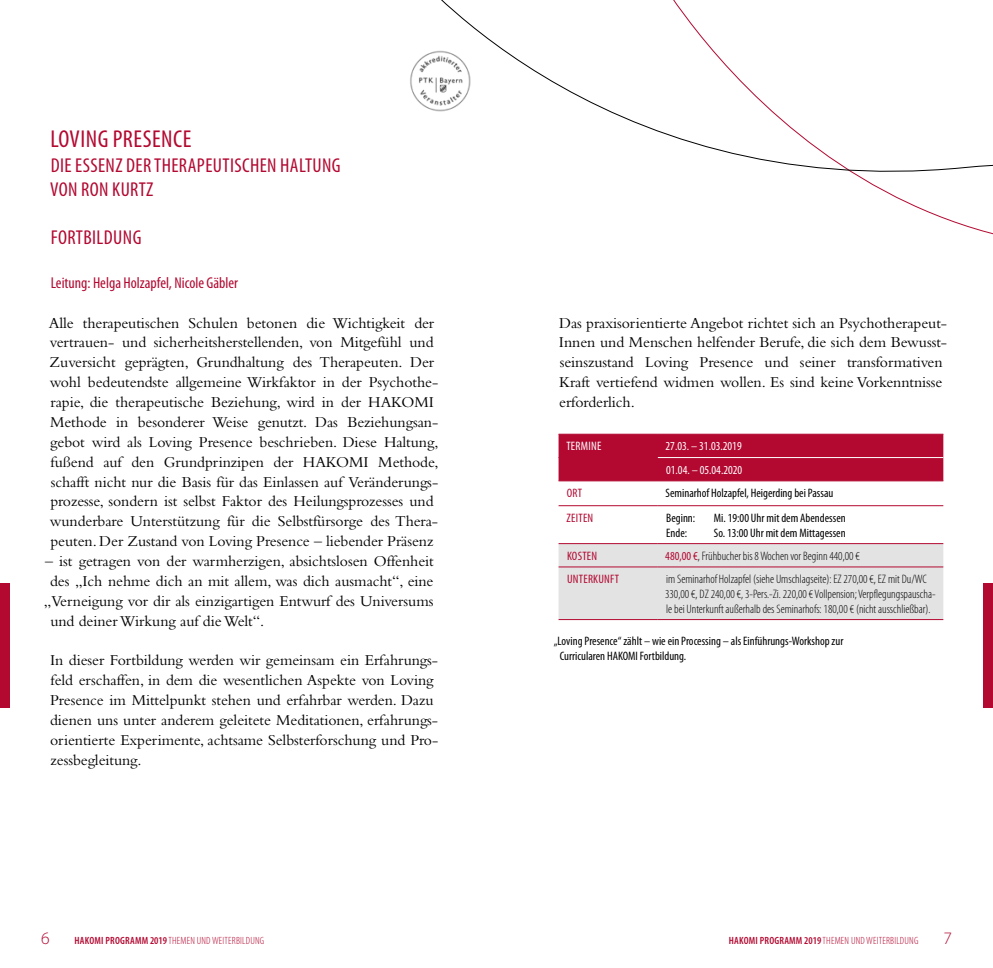
<style>
.page{position:relative;width:993px;height:968px;background:#fff}
.page>*{position:absolute;margin:0;border:0;box-sizing:border-box;transform-origin:0 0}
.t1{font:condensed 24.5px "Myriad Pro";letter-spacing:.02em;color:#b30931}
.t2{font:condensed 20.12px/24.2px "Myriad Pro";letter-spacing:.02em;color:#b30931}
.t3{font:300 17.5px "Myriad Pro";color:#b30931}
.t4{font:15.75px/19.8px "Bembo";letter-spacing:-.005em;color:#000}
.t5{font:condensed 15.75px "Myriad Pro";color:#b30931}
.t6{font:300 condensed 12.25px/14.7px "Myriad Pro";color:#000}
.t7{font:condensed 12.25px/14.9px "Myriad Pro";color:#000}
.t8{font:condensed 12.25px/23.3px "Myriad Pro";color:#fff}
.t9{font:condensed 12.25px "Myriad Pro";letter-spacing:.02em;color:#b30931}
.t10{font:condensed 12.25px "Myriad Pro";letter-spacing:.02em;color:#fff}
.t11{font:300 condensed 10.5px "Myriad Pro";letter-spacing:.02em;color:#b30931}
.s1{font-weight:400;color:#b30931}
.s2{font-weight:600}
</style>
<div class="page">
<div style="left:982px;top:583px;width:10px;height:124px;background:#b30931"></div>
<div style="left:0;top:583px;width:10px;height:124px;background:#b30931"></div>
<div style="left:558px;top:435px;width:385px;height:45px;background:#b30931"></div>
<div style="left:558px;top:544px;width:385px;height:75px;background:#e3e3e3"></div>
<hr style="left:558px;top:434px;width:99px;height:1px;background:#b30931">
<hr style="left:657px;top:434px;width:286px;height:1px;background:#b30931">
<hr style="left:558px;top:457px;width:99px;height:1px;background:#b30931">
<hr style="left:558px;top:480px;width:99px;height:1px;background:#b30931">
<hr style="left:657px;top:480px;width:286px;height:1px;background:#b30931">
<hr style="left:558px;top:505px;width:99px;height:1px;background:#b30931">
<hr style="left:657px;top:505px;width:286px;height:1px;background:#b30931">
<hr style="left:558px;top:543px;width:99px;height:1px;background:#b30931">
<hr style="left:657px;top:543px;width:286px;height:1px;background:#b30931">
<hr style="left:558px;top:566px;width:99px;height:1px;background:#b30931">
<hr style="left:657px;top:566px;width:286px;height:1px;background:#b30931">
<hr style="left:558px;top:619px;width:99px;height:1px;background:#b30931">
<hr style="left:657px;top:619px;width:286px;height:1px;background:#b30931">
<hr style="left:657px;top:457px;width:286px;height:1px;background:#fff">
<svg style="left:441px;top:0;width:551px;height:234px"></svg>
<img style="left:410px;top:50px;width:61px;height:63px">
<h1 class="t1" style="left:50px;top:126px;width:142px">LOVING PRESENCE</h1>
<p class="t2" style="left:50px;top:153px;width:292px">DIE ESSENZ DER THERAPEUTISCHEN HALTUNG<br>VON RON KURTZ</p>
<p class="t2" style="left:51px;top:226px;width:92px">FORTBILDUNG</p>
<p class="t5" style="left:51px;top:274px;width:189px">Leitung: Helga Holzapfel, Nicole Gäbler</p>
<p class="t4" style="left:49px;top:312px;width:391px">Alle therapeutischen Schulen betonen die Wichtigkeit der vertrauen- und sicherheitsherstellenden, von Mitgefühl und Zuversicht geprägten, Grundhaltung des Therapeuten. Der wohl bedeutendste allgemeine Wirkfaktor in der Psychothe&shy;rapie, die therapeutische Beziehung, wird in der HAKOMI Methode in besonderer Weise genutzt. Das Beziehungsan&shy;gebot wird als Loving Presence beschrieben. Diese Haltung, fußend auf den Grundprinzipen der HAKOMI Methode, schafft nicht nur die Basis für das Einlassen auf Veränderungs&shy;prozesse, sondern ist selbst Faktor des Heilungsprozesses und wunderbare Unterstützung für die Selbstfürsorge des Thera&shy;peuten. Der Zustand von Loving Presence – liebender Präsenz</p>
<p class="t4" style="left:45px;top:550px;width:390px">– ist getragen von der warmherzigen, absichtslosen Offenheit</p>
<p class="t4" style="left:50px;top:570px;width:385px">des „Ich nehme dich an mit allem, was dich ausmacht“, eine</p>
<p class="t4" style="left:44px;top:590px;width:391px">„Verneigung vor dir als einzigartigen Entwurf des Universums</p>
<p class="t4" style="left:50px;top:610px;width:215px">und deiner Wirkung auf die Welt“.</p>
<p class="t4" style="left:50px;top:650px;width:389px">In dieser Fortbildung werden wir gemeinsam ein Erfahrungs&shy;feld erschaffen, in dem die wesentlichen Aspekte von Loving Presence im Mittelpunkt stehen und erfahrbar werden. Dazu dienen uns unter anderem geleitete Meditationen, erfahrungs&shy;orientierte Experimente, achtsame Selbsterforschung und Pro&shy;zessbegleitung.</p>
<p class="t4" style="left:559px;top:312px;width:389px">Das praxisorientierte Angebot richtet sich an Psychotherapeut-Innen und Menschen helfender Berufe, die sich dem Bewusst&shy;seinszustand Loving Presence und seiner transformativen Kraft vertiefend widmen wollen. Es sind keine Vorkenntnisse erforderlich.</p>
<p class="t10" style="left:566px;top:439px;width:36px">TERMINE</p>
<p class="t8" style="left:665px;top:435px;width:78px">27.03. – 31.03.2019<br>01.04. – 05.04.2020</p>
<p class="t9" style="left:566px;top:486px;width:17px">ORT</p>
<p class="t7" style="left:665px;top:485px;width:169px">Seminarhof Holzapfel, Heigerding bei Passau</p>
<p class="t9" style="left:566px;top:511px;width:28px">ZEITEN</p>
<p class="t7" style="left:666px;top:510px;width:31px">Beginn:</p>
<p class="t7" style="left:713px;top:510px;width:133px">Mi. 19:00 Uhr mit dem Abendessen</p>
<p class="t7" style="left:666px;top:525px;width:22px">Ende:</p>
<p class="t7" style="left:713px;top:525px;width:133px">So. 13:00 Uhr mit dem Mittagessen</p>
<p class="t9" style="left:567px;top:549px;width:32px">KOSTEN</p>
<p class="t6" style="left:665px;top:548px;width:196px"><span class="s1">480,00 €</span>, Frühbucher bis 8 Wochen vor Beginn 440,00 €</p>
<p class="t9" style="left:567px;top:572px;width:53px">UNTERKUNFT</p>
<p class="t6" style="left:665px;top:572px;width:272px">im Seminarhof Holzapfel (siehe Umschlagseite): EZ 270,00 €, EZ mit Du/WC<br>330,00 €, DZ 240,00 €, 3-Pers.-Zi. 220,00 € Vollpension; Verpflegungspauscha&shy;le bei Unterkunft außerhalb des Seminarhofs: 180,00 € (nicht ausschließbar).</p>
<p class="t7" style="left:559px;top:633px;width:285px;text-indent:-6px">„Loving Presence“ zählt – wie ein Processing – als Einführungs-Workshop zur<br>Curricularen HAKOMI Fortbildung.</p>
<p class="t3" style="left:41px;top:928px;width:10px">6</p>
<p class="t11" style="left:75px;top:934px;width:191px"><span class="s2">HAKOMI PROGRAMM 2019</span> THEMEN UND WEITERBILDUNG</p>
<p class="t11" style="left:728px;top:934px;width:191px"><span class="s2">HAKOMI PROGRAMM 2019</span> THEMEN UND WEITERBILDUNG</p>
<p class="t3" style="left:943px;top:928px;width:10px">7</p>
</div>
